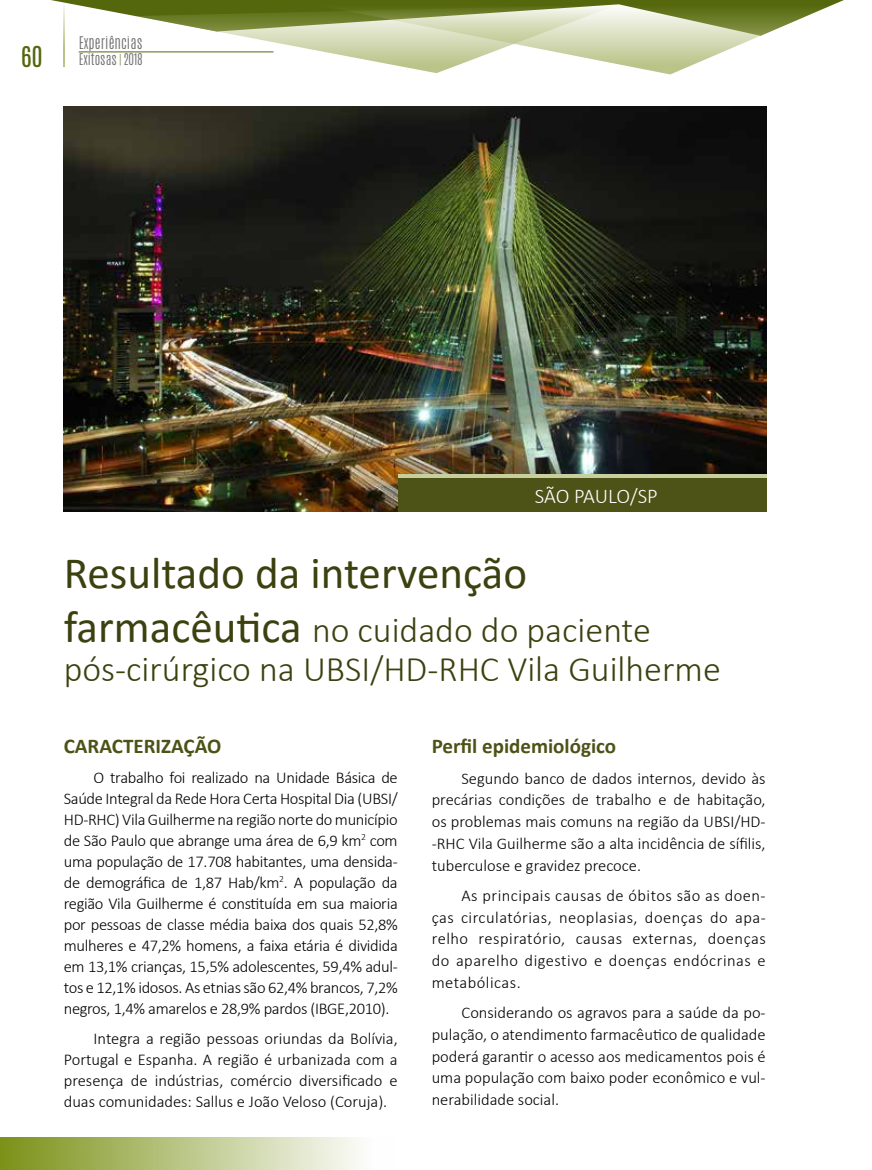
<style>
.page{position:relative;width:872px;height:1170px;background:#fff}
.page>*{position:absolute;margin:0;border:0;box-sizing:border-box;transform-origin:0 0}
.t1{font:45px "Calibri";color:#3c410f}
.t2{font:300 36px/39px "Calibri";color:#3c410f}
.t3{font:24px "Antonio";color:#54670c}
.t4{font:700 21px "Calibri";color:#4d5217}
.t5{font:300 21px "Calibri";letter-spacing:-.01em;color:#fff}
.t6{font:300 16.5px/21px "Calibri";color:#000;text-align:justify}
.t7{font:300 14.55px "Antonio";letter-spacing:.005em;color:#706f6f}
.t8{font:300 13.5px "Antonio";color:#706f6f}
.s1{color:#54670c}
.s2{font-weight:400;font-size:45px}
</style>
<div class="page">
<svg style="left:51px;top:0;width:232px;height:53px"></svg>
<svg style="left:283px;top:0;width:561px;height:74px"></svg>
<div style="left:0;top:1137px;width:396px;height:32px;background:linear-gradient(to right,#7b9219,#fff)"></div>
<hr style="left:63px;top:0;width:2px;height:67px;background:#bac388">
<hr style="left:79px;top:52px;width:194px;height:1px;background:#54670c">
<img style="left:64px;top:106px;width:702px;height:405px">
<hr style="left:398px;top:474px;width:368px;height:4px;background:#c7cf9f">
<div style="left:398px;top:478px;width:368px;height:33px;background:#4d5217"></div>
<h3 class="t3" style="left:21px;top:39px;width:23px">60</h3>
<p class="t7" style="left:79px;top:33px;width:65px">Experiências</p>
<p class="t8" style="left:79px;top:50px;width:65px">Exitosas <span class="s1">|</span> 2018</p>
<p class="t5" style="left:534px;top:483px;width:125px">SÃO PAULO/SP</p>
<h1 class="t1" style="left:64px;top:541px;width:465px">Resultado da intervenção</h1>
<h2 class="t2" style="left:64px;top:610px;width:658px"><span class="s2">farmacêutica</span> no cuidado do paciente pós-cirúrgico na UBSI/HD-RHC Vila Guilherme</h2>
<p class="t4" style="left:64px;top:733px;width:159px">CARACTERIZAÇÃO</p>
<p class="t6" style="left:64px;top:766px;width:335px;text-indent:30px">O trabalho foi realizado na Unidade Básica de Saúde Integral da Rede Hora Certa Hospital Dia (UBSI/ HD-RHC) Vila Guilherme na região norte do município de São Paulo que abrange uma área de 6,9 km<sup>2</sup> com uma população de 17.708 habitantes, uma densida&shy;de demográfica de 1,87 Hab/km<sup>2</sup>. A população da região Vila Guilherme é constituída em sua maioria por pessoas de classe média baixa dos quais 52,8% mulheres e 47,2% homens, a faixa etária é dividida em 13,1% crianças, 15,5% adolescentes, 59,4% adul&shy;tos e 12,1% idosos. As etnias são 62,4% brancos, 7,2% negros, 1,4% amarelos e 28,9% pardos (IBGE,2010).</p>
<p class="t6" style="left:64px;top:1027px;width:335px;text-indent:30px">Integra a região pessoas oriundas da Bolívia, Portugal e Espanha. A região é urbanizada com a presença de indústrias, comércio diversificado e duas comunidades: Sallus e João Veloso (Coruja).</p>
<p class="t4" style="left:432px;top:733px;width:186px">Perfil epidemiológico</p>
<p class="t6" style="left:432px;top:767px;width:335px;line-height:21.8px;text-indent:30px">Segundo banco de dados internos, devido às precárias condições de trabalho e de habitação, os problemas mais comuns na região da UBSI/HD--RHC Vila Guilherme são a alta incidência de sífilis, tuberculose e gravidez precoce.</p>
<p class="t6" style="left:432px;top:884px;width:335px;line-height:21.8px;text-indent:30px">As principais causas de óbitos são as doen&shy;ças circulatórias, neoplasias, doenças do apa&shy;relho respiratório, causas externas, doenças do aparelho digestivo e doenças endócrinas e metabólicas.</p>
<p class="t6" style="left:432px;top:1001px;width:335px;line-height:21.8px;text-indent:30px">Considerando os agravos para a saúde da po&shy;pulação, o atendimento farmacêutico de qualidade poderá garantir o acesso aos medicamentos pois é uma população com baixo poder econômico e vul&shy;nerabilidade social.</p>
</div>
